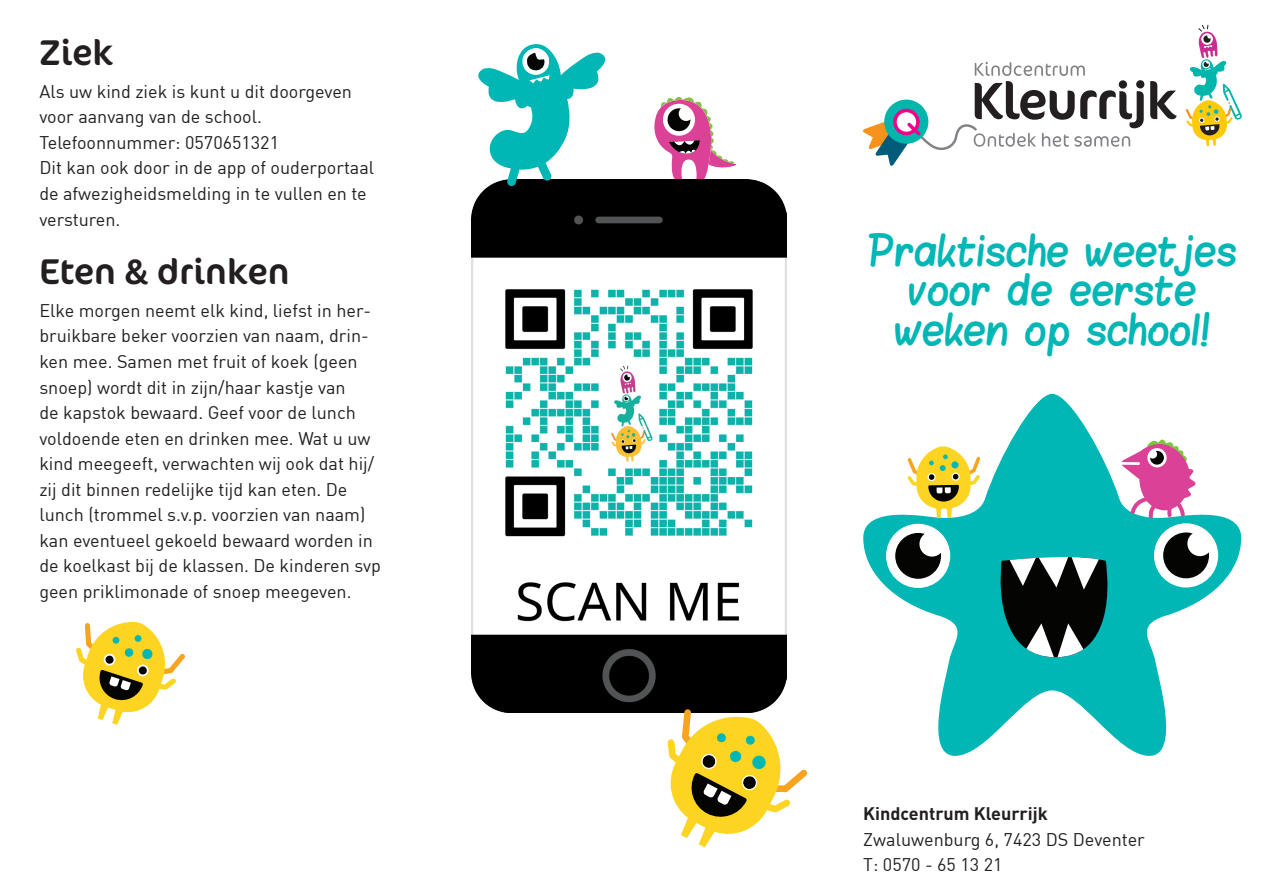
<style>
.page{position:relative;width:1263px;height:893px;background:#fff}
.page>*{position:absolute;margin:0;border:0;box-sizing:border-box;transform-origin:0 0}
.t1{font:36px "Cocon";color:#231f20}
.t2{font:33px/39.6px "Blokletters Viltstift";color:#00b7b5;text-align:center}
.t3{font:18px/25.5px "DIN";color:#231f20}
.t4{font:700 18px "DIN";color:#231f20}
</style>
<div class="page">
<svg style="left:1150px;top:81px;width:27px;height:38px"></svg>
<svg style="left:863px;top:62px;width:281px;height:104px"></svg>
<svg style="left:1186px;top:24px;width:56px;height:122px"></svg>
<svg style="left:863px;top:394px;width:378px;height:362px"></svg>
<svg style="left:989px;top:552px;width:133px;height:105px;background:#286866"></svg>
<div style="left:886px;top:524px;width:64px;height:64px;background:#fff;border-radius:50%"></div>
<div style="left:895px;top:533px;width:46px;height:46px;background:#040503;border-radius:50%"></div>
<svg style="left:919px;top:531px;width:26px;height:26px"></svg>
<div style="left:1154px;top:523px;width:64px;height:64px;background:#fff;border-radius:50%"></div>
<div style="left:1163px;top:532px;width:46px;height:46px;background:#040503;border-radius:50%"></div>
<svg style="left:1185px;top:530px;width:28px;height:28px"></svg>
<svg style="left:1122px;top:435px;width:74px;height:84px"></svg>
<svg style="left:907px;top:446px;width:73px;height:72px"></svg>
<svg style="left:76px;top:621px;width:109px;height:104px"></svg>
<svg style="left:654px;top:96px;width:87px;height:84px"></svg>
<img style="left:472px;top:180px;width:315px;height:533px">
<svg style="left:665px;top:709px;width:142px;height:138px"></svg>
<svg style="left:478px;top:44px;width:128px;height:142px"></svg>
<h1 class="t1" style="left:39px;top:19px;width:75px">Ziek</h1>
<p class="t3" style="left:39px;top:78px;width:336px">Als uw kind ziek is kunt u dit doorgeven voor aanvang van de school.<br>Telefoonnummer: 0570651321<br>Dit kan ook door in de app of ouderportaal de afwezigheidsmelding in te vullen en te versturen.</p>
<h1 class="t1" style="left:39px;top:238px;width:252px">Eten &amp; drinken</h1>
<p class="t3" style="left:39px;top:297px;width:343px">Elke morgen neemt elk kind, liefst in her&shy;bruikbare beker voorzien van naam, drin&shy;ken mee. Samen met fruit of koek (geen snoep) wordt dit in zijn/haar kastje van<br>de kapstok bewaard. Geef voor de lunch voldoende eten en drinken mee. Wat u uw kind meegeeft, verwachten wij ook dat hij/ zij dit binnen redelijke tijd kan eten. De lunch (trommel s.v.p. voorzien van naam) kan eventueel gekoeld bewaard worden in de koelkast bij de klassen. De kinderen svp geen priklimonade of snoep meegeven.</p>
<h2 class="t2" style="left:868px;top:231px;width:370px">Praktische weetjes voor de eerste weken op school!</h2>
<p class="t4" style="left:863px;top:802px;width:186px">Kindcentrum Kleurrijk</p>
<p class="t3" style="left:863px;top:826px;width:283px">Zwaluwenburg 6, 7423 DS Deventer<br>T: 0570 - 65 13 21</p>
</div>
